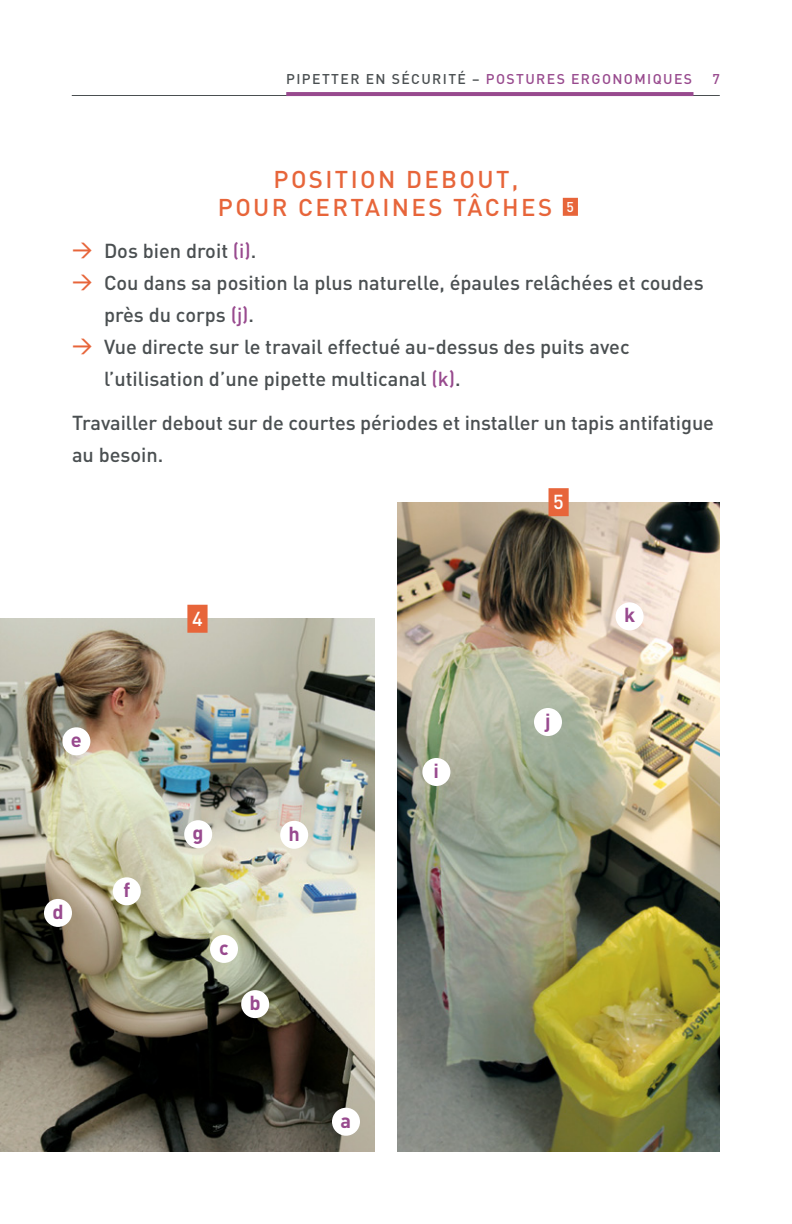
<style>
.page{position:relative;width:792px;height:1224px;background:#fff}
.page>*{position:absolute;margin:0;border:0;box-sizing:border-box;transform-origin:0 0}
.t1{font:500 24px "DIN";color:#e7653a}
.t2{font:500 20px/32px "DIN";color:#4a4f51}
.t3{font:700 20px "DIN";color:#984a8e}
.t4{font:500 20px "DIN";color:#fff}
.t5{font:500 14px "DIN";letter-spacing:.1em;color:#984a8e}
.t6{font:500 14px "DIN";color:#fff}
.s1{color:#4a4f51}
.s2{color:#e7653a}
.s3{color:#984a8e}
</style>
<div class="page">
<hr style="left:72px;top:95px;width:648px;height:1px;background:#4a4f51">
<hr style="left:286px;top:92px;width:407px;height:4px;background:#984a8e">
<div style="left:563px;top:198px;width:15px;height:18px;background:#e7653a"></div>
<img style="left:0;top:619px;width:374px;height:533px">
<img style="left:397px;top:502px;width:323px;height:650px">
<div style="left:187px;top:605px;width:21px;height:28px;background:#e7653a"></div>
<div style="left:549px;top:488px;width:20px;height:28px;background:#e7653a"></div>
<div style="left:62px;top:727px;width:28px;height:28px;background:#fff;border-radius:50%"></div>
<div style="left:332px;top:1108px;width:28px;height:28px;background:#fff;border-radius:50%"></div>
<div style="left:422px;top:758px;width:28px;height:28px;background:#fff;border-radius:50%"></div>
<div style="left:534px;top:708px;width:28px;height:28px;background:#fff;border-radius:50%"></div>
<div style="left:616px;top:602px;width:28px;height:28px;background:#fff;border-radius:50%"></div>
<div style="left:241px;top:990px;width:28px;height:28px;background:#fff;border-radius:50%"></div>
<div style="left:210px;top:935px;width:28px;height:28px;background:#fff;border-radius:50%"></div>
<div style="left:113px;top:877px;width:28px;height:28px;background:#fff;border-radius:50%"></div>
<div style="left:44px;top:899px;width:28px;height:28px;background:#fff;border-radius:50%"></div>
<div style="left:184px;top:820px;width:28px;height:28px;background:#fff;border-radius:50%"></div>
<div style="left:280px;top:821px;width:28px;height:28px;background:#fff;border-radius:50%"></div>
<p class="t5" style="left:286px;top:70px;width:407px"><span class="s1">PIPETtER EN SÉCURITÉ –</span> POSTURES ERGONOMIQUES</p>
<p class="t5" style="left:713px;top:70px;width:9px">7</p>
<p class="t1" style="left:274px;top:164px;width:33px">Positionde</p>
<p class="t1" style="left:441px;top:164px;width:36px">bout</p>
<p class="t1" style="left:512px;top:164px;width:8px">,</p>
<p class="t1" style="left:218px;top:192px;width:17px">pourcertainest</p>
<p class="t1" style="left:468px;top:192px;width:66px">âches</p>
<p class="t6" style="left:567px;top:198px;width:9px">5</p>
<p class="t2" style="left:72px;top:234px;width:186px"><span class="s2">&gt;</span> Dos bien droit <span class="s3">(i)</span>.</p>
<p class="t2" style="left:72px;top:266px;width:633px"><span class="s2">&gt;</span> Cou dans sa position la plus naturelle, épaules relâchées et coudes</p>
<p class="t2" style="left:104px;top:298px;width:152px">près du corps <span class="s3">(j)</span>.</p>
<p class="t2" style="left:72px;top:330px;width:559px"><span class="s2">&gt;</span> Vue directe sur le travail effectué au-dessus des puits avec</p>
<p class="t2" style="left:104px;top:362px;width:358px">l’utilisation d’une pipette multicanal <span class="s3">(k)</span>.</p>
<p class="t2" style="left:72px;top:406px;width:644px">Travailler debout sur de courtes périodes et installer un tapis antifatigue au besoin.</p>
<p class="t4" style="left:553px;top:489px;width:12px">5</p>
<p class="t3" style="left:71px;top:727px;width:12px">e</p>
<p class="t3" style="left:52px;top:899px;width:13px">d</p>
<p class="t3" style="left:123px;top:877px;width:8px">f</p>
<p class="t4" style="left:192px;top:606px;width:12px">4</p>
<p class="t3" style="left:193px;top:820px;width:13px">g</p>
<p class="t3" style="left:289px;top:820px;width:13px">h</p>
<p class="t3" style="left:219px;top:935px;width:11px">c</p>
<p class="t3" style="left:250px;top:990px;width:13px">b</p>
<p class="t3" style="left:434px;top:758px;width:7px">i</p>
<p class="t3" style="left:545px;top:708px;width:7px">j</p>
<p class="t3" style="left:624px;top:602px;width:13px">k</p>
<p class="t3" style="left:341px;top:1107px;width:12px">a</p>
</div>
